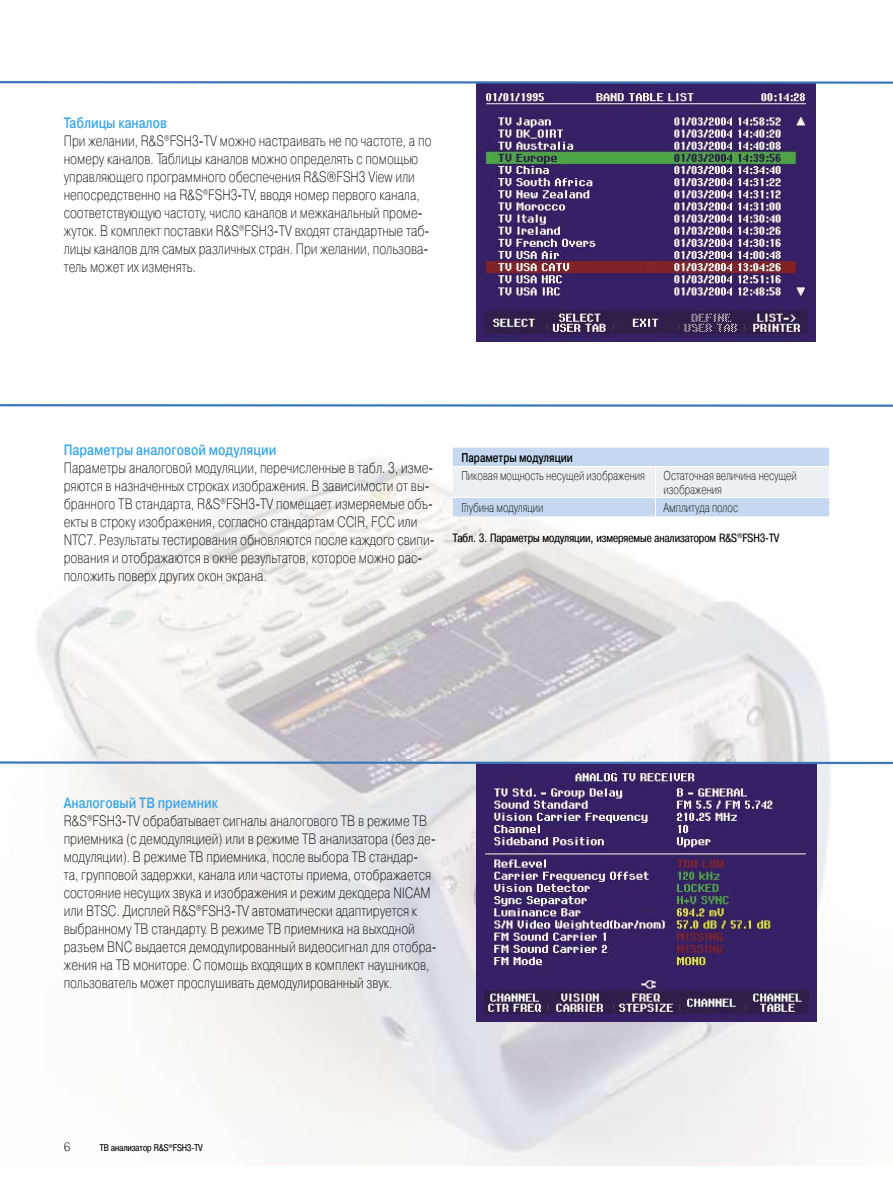
<style>
.page{position:relative;width:893px;height:1191px;background:#fff}
.page>*{position:absolute;margin:0;border:0;box-sizing:border-box;transform-origin:0 0}
.t1{font:15px/18px "Pragmatica Light C";color:#000;scale:.8 1}
.t2{font:700 15px "Pragmatica Light C";color:#3ca6e6;scale:.8 1}
.t3{font:12.75px/13.5px "Pragmatica Light C";color:#000;scale:.75 1}
.t4{font:700 12.75px "Pragmatica Light C";color:#000;scale:.75 1}
.t5{font:12px "Pragmatica Cond C";color:#000}
.t6{font:12px "Pragmatica Light C";color:#000}
.t7{font:9.75px "Pragmatica Cond C";color:#000}
.s1{font-weight:700;color:#3ca6e6}
</style>
<div class="page">
<img style="left:36px;top:448px;width:857px;height:717px">
<img style="left:476px;top:84px;width:339px;height:257px">
<img style="left:476px;top:764px;width:340px;height:257px">
<svg style="left:0;top:404px;width:893px;height:3px;background:#6c98ca"></svg>
<svg style="left:0;top:761px;width:893px;height:3px;background:#6892c4"></svg>
<svg style="left:0;top:81px;width:893px;height:3px;background:#638dc2"></svg>
<svg style="left:453px;top:447px;width:376px;height:69px;background:#d8e3f1"></svg>
<p class="t1" style="left:64px;top:114px;width:461px"><span class="s1">Таблицы каналов<br></span>При желании, R&amp;S<sup>®</sup>FSH3-TV можно настраивать не по частоте, а по номеру каналов. Таблицы каналов можно определять с помощью управляющего программного обеспечения R&amp;S®FSH3 View или непосредственно на R&amp;S<sup>®</sup>FSH3-TV, вводя номер первого канала, соответствующую частоту, число каналов и межканальный проме&shy;жуток. В комплект поставки R&amp;S<sup>®</sup>FSH3-TV входят стандартные таб&shy;лицы каналов для самых различных стран. При желании, пользова&shy;тель может их изменять.</p>
<p class="t2" style="left:64px;top:442px;width:267px">Параметры аналоговой модуляции</p>
<p class="t1" style="left:64px;top:459px;width:465px">Параметры аналоговой модуляции, перечисленные в табл. 3, изме&shy;ряются в назначенных строках изображения. В зависимости от вы&shy;бранного ТВ стандарта, R&amp;S<sup>®</sup>FSH3-TV помещает измеряемые объ&shy;екты в строку изображения, согласно стандартам CCIR, FCC или NTC7. Результаты тестирования обновляются после каждого свипи&shy;рования и отображаются в окне результатов, которое можно рас&shy;положить поверх других окон экрана.</p>
<p class="t4" style="left:461px;top:450px;width:150px">Параметры модуляции</p>
<p class="t3" style="left:461px;top:469px;width:246px">Пиковая мощность несущей изображения</p>
<p class="t3" style="left:664px;top:469px;width:179px">Остаточная величина несущей изображения</p>
<p class="t3" style="left:461px;top:501px;width:111px">Глубина модуляции</p>
<p class="t3" style="left:664px;top:501px;width:101px">Амплитуда полос</p>
<p class="t5" style="left:453px;top:530px;width:328px">Табл. 3. Параметры модуляции, измеряемые анализатором R&amp;S<sup>®</sup>FSH3-TV</p>
<p class="t1" style="left:64px;top:793px;width:468px"><span class="s1">Аналоговый ТВ приемник<br></span>R&amp;S<sup>®</sup>FSH3-TV обрабатывает сигналы аналогового ТВ в режиме ТВ приемника (с демодуляцией) или в режиме ТВ анализатора (без де&shy;модуляции). В режиме ТВ приемника, после выбора ТВ стандар-<br>та, групповой задержки, канала или частоты приема, отображается состояние несущих звука и изображения и режим декодера NICAM или BTSC. Дисплей R&amp;S<sup>®</sup>FSH3-TV автоматически адаптируется к выбранному ТВ стандарту. В режиме ТВ приемника на выходной разъем BNC выдается демодулированный видеосигнал для отобра&shy;жения на ТВ мониторе. С помощь входящих в комплект наушников, пользователь может прослушивать демодулированный звук.</p>
<p class="t6" style="left:64px;top:1140px;width:8px">6</p>
<p class="t7" style="left:100px;top:1142px;width:104px">ТВ анализатор R&amp;S<sup>®</sup>FSH3-TV</p>
</div>
